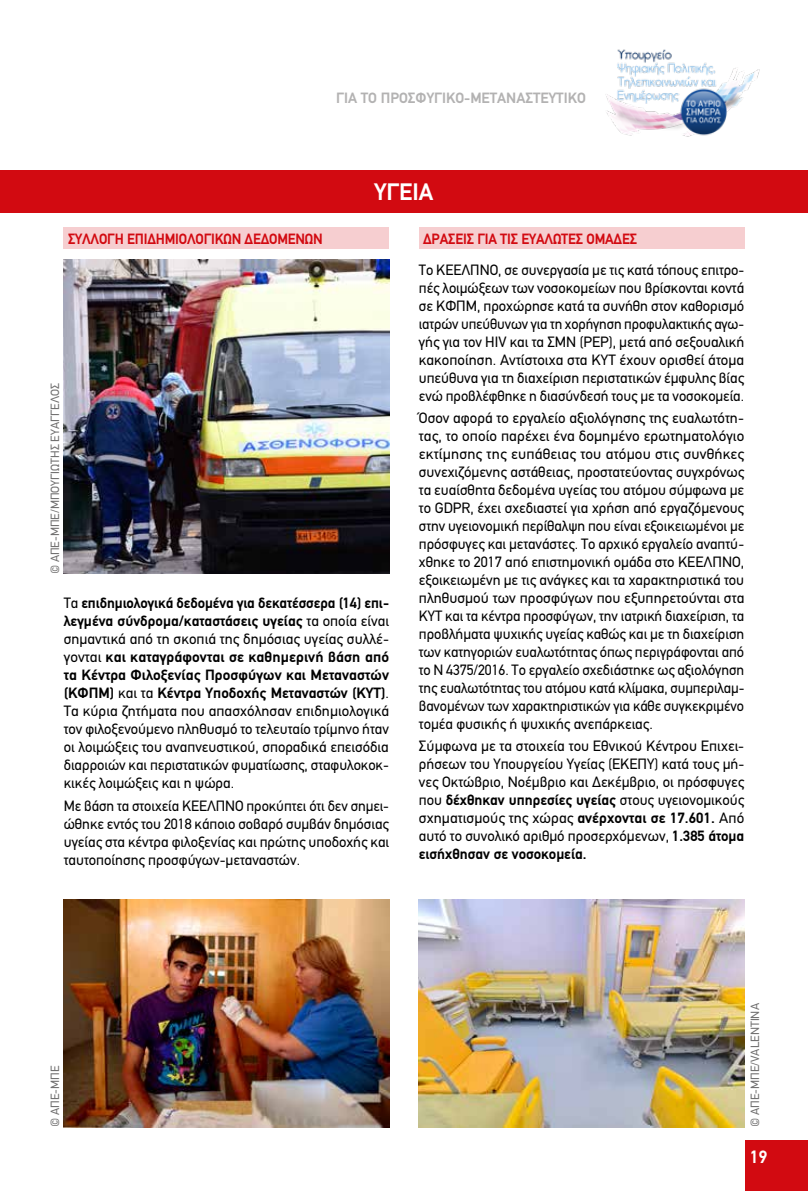
<style>
.page{position:relative;width:808px;height:1191px;background:#fff}
.page>*{position:absolute;margin:0;border:0;box-sizing:border-box;transform-origin:0 0}
.t1{font:700 24px "PF Din Text";color:#fff}
.t2{font:700 18px "PF Din Text";color:#fff}
.t3{font:15px/18px "PF Din Text";color:#000;text-align:justify}
.t4{font:700 15px "PF Din Text";letter-spacing:-.01em;color:#d20a11;scale:.95 1}
.t5{font:700 15px "PF Din Text";color:#b3b2b2}
.t6{font:12px "PF Din Text";color:#706f6f}
.s1{font-weight:700}
</style>
<div class="page">
<img style="left:605px;top:49px;width:155px;height:88px">
<div style="left:745px;top:1140px;width:63px;height:51px;background:#d20a11"></div>
<div style="left:0;top:170px;width:808px;height:43px;background:#d20a11"></div>
<div style="left:64px;top:227px;width:325px;height:22px;background:#f6ced0"></div>
<img style="left:419px;top:899px;width:325px;height:228px">
<img style="left:64px;top:899px;width:325px;height:228px">
<div style="left:420px;top:227px;width:325px;height:22px;background:#f6ced0"></div>
<img style="left:64px;top:260px;width:325px;height:313px">
<p class="t5" style="left:336px;top:89px;width:251px">ΓΙΑ ΤΟ ΠΡΟΣΦΥΓΙΚΟ-ΜΕΤΑΝΑΣΤΕΥΤΙΚΟ</p>
<h1 class="t1" style="left:375px;top:178px;width:60px">ΥΓΕΙΑ</h1>
<p class="t4" style="left:68px;top:230px;width:270px">ΣΥΛΛΟΓΗ ΕΠΙΔΗΜΙΟΛΟΓΙΚΩΝ ΔΕΔΟΜΕΝΩΝ</p>
<p class="t6" style="left:48px;top:574px;width:193px;rotate:-90deg">© ΑΠΕ-ΜΠΕ/ΜΠΟΥΓΙΩΤΗΣ ΕΥΑΓΓΕΛΟΣ</p>
<p class="t3" style="left:64px;top:594px;width:327px">Τα <span class="s1">επιδημιολογικά δεδομένα για δεκατέσσερα (14) επι&shy;λεγμένα σύνδρομα/καταστάσεις υγείας</span> τα οποία είναι σημαντικά από τη σκοπιά της δημόσιας υγείας συλλέ&shy;γονται <span class="s1">και καταγράφονται σε καθημερινή βάση από τα Κέντρα Φιλοξενίας Προσφύγων και Μεταναστών (ΚΦΠΜ)</span> και τα <span class="s1">Κέντρα Υποδοχής Μεταναστών (ΚΥΤ)</span>.<br>Τα κύρια ζητήματα που απασχόλησαν επιδημιολογικά τον φιλοξενούμενο πληθυσμό το τελευταίο τρίμηνο ήταν οι λοιμώξεις του αναπνευστικού, σποραδικά επεισόδια διαρροιών και περιστατικών φυματίωσης, σταφυλοκοκ&shy;κικές λοιμώξεις και η ψώρα.</p>
<p class="t3" style="left:64px;top:796px;width:327px">Με βάση τα στοιχεία ΚΕΕΛΠΝΟ προκύπτει ότι δεν σημει&shy;ώθηκε εντός του 2018 κάποιο σοβαρό συμβάν δημόσιας υγείας στα κέντρα φιλοξενίας και πρώτης υποδοχής και ταυτοποίησης προσφύγων-μεταναστών.</p>
<p class="t4" style="left:423px;top:230px;width:227px">ΔΡΑΣΕΙΣ ΓΙΑ ΤΙΣ ΕΥΑΛΩΤΕΣ ΟΜΑΔΕΣ</p>
<p class="t3" style="left:419px;top:261px;width:327px">Το ΚΕΕΛΠΝΟ, σε συνεργασία με τις κατά τόπους επιτρο&shy;πές λοιμώξεων των νοσοκομείων που βρίσκονται κοντά σε ΚΦΠΜ, προχώρησε κατά τα συνήθη στον καθορισμό ιατρών υπεύθυνων για τη χορήγηση προφυλακτικής αγω&shy;γής για τον HIV και τα ΣΜΝ (ΡΕΡ), μετά από σεξουαλική κακοποίηση. Αντίστοιχα στα ΚΥΤ έχουν ορισθεί άτομα υπεύθυνα για τη διαχείριση περιστατικών έμφυλης βίας ενώ προβλέφθηκε η διασύνδεσή τους με τα νοσοκομεία.</p>
<p class="t3" style="left:419px;top:409px;width:327px">Όσον αφορά το εργαλείο αξιολόγησης της ευαλωτότη&shy;τας, το οποίο παρέχει ένα δομημένο ερωτηματολόγιο εκτίμησης της ευπάθειας του ατόμου στις συνθήκες συνεχιζόμενης αστάθειας, προστατεύοντας συγχρόνως τα ευαίσθητα δεδομένα υγείας του ατόμου σύμφωνα με το GDPR, έχει σχεδιαστεί για χρήση από εργαζόμενους στην υγειονομική περίθαλψη που είναι εξοικειωμένοι με πρόσφυγες και μετανάστες. Το αρχικό εργαλείο αναπτύ&shy;χθηκε το 2017 από επιστημονική ομάδα στο ΚΕΕΛΠΝΟ, εξοικειωμένη με τις ανάγκες και τα χαρακτηριστικά του πληθυσμού των προσφύγων που εξυπηρετούνται στα ΚΥΤ και τα κέντρα προσφύγων, την ιατρική διαχείριση, τα προβλήματα ψυχικής υγείας καθώς και με τη διαχείριση των κατηγοριών ευαλωτότητας όπως περιγράφονται από το Ν 4375/2016. Το εργαλείο σχεδιάστηκε ως αξιολόγηση της ευαλωτότητας του ατόμου κατά κλίμακα, συμπεριλαμ&shy;βανομένων των χαρακτηριστικών για κάθε συγκεκριμένο τομέα φυσικής ή ψυχικής ανεπάρκειας.</p>
<p class="t3" style="left:419px;top:737px;width:327px">Σύμφωνα με τα στοιχεία του Εθνικού Κέντρου Επιχει&shy;ρήσεων του Υπουργείου Υγείας (ΕΚΕΠΥ) κατά τους μή&shy;νες Οκτώβριο, Νοέμβριο και Δεκέμβριο, οι πρόσφυγες που <span class="s1">δέχθηκαν υπηρεσίες υγείας</span> στους υγειονομικούς σχηματισμούς της χώρας <span class="s1">ανέρχονται σε 17.601.</span> Από αυτό το συνολικό αριθμό προσερχόμενων, <span class="s1">1.385 άτομα εισήχθησαν σε νοσοκομεία.</span></p>
<p class="t6" style="left:48px;top:1127px;width:63px;rotate:-90deg">© ΑΠΕ-ΜΠΕ</p>
<p class="t6" style="left:748px;top:1127px;width:125px;rotate:-90deg">© ΑΠΕ-ΜΠΕ/VALENTINA</p>
<p class="t2" style="left:750px;top:1146px;width:19px">19</p>
</div>
